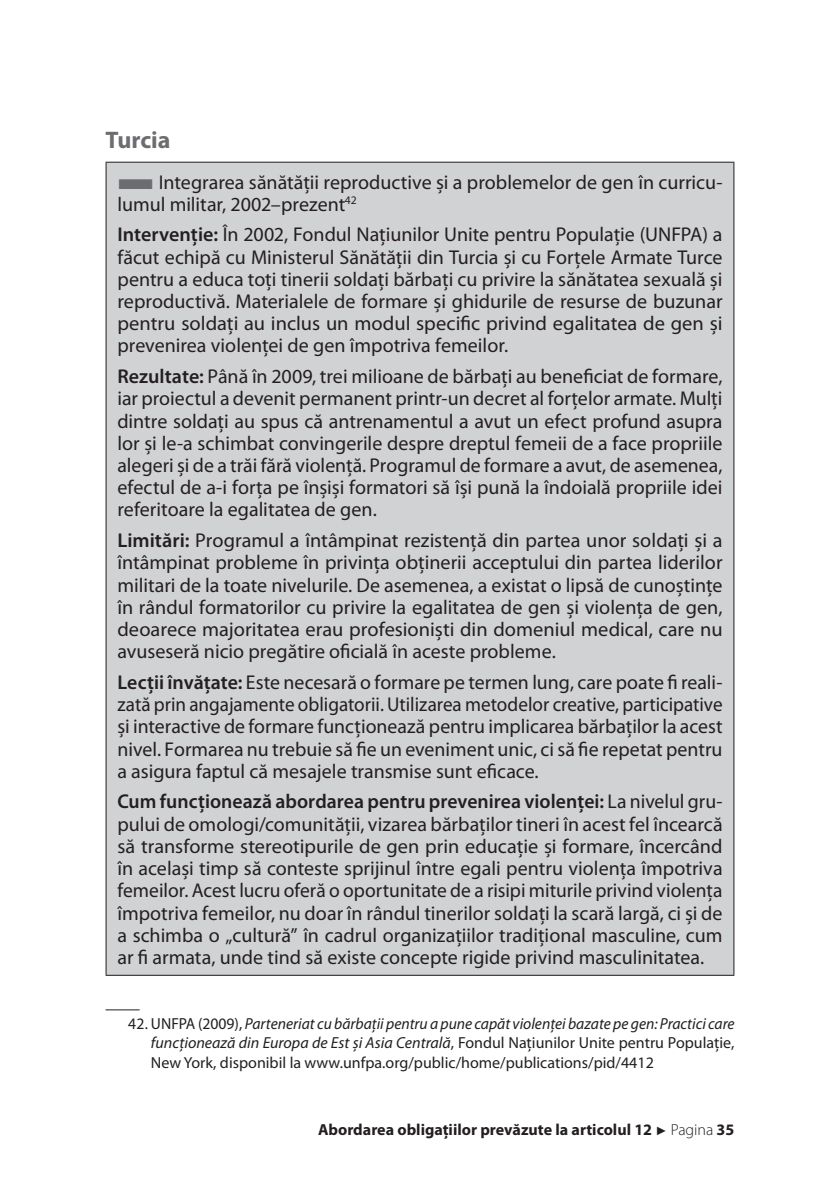
<style>
.page{position:relative;width:840px;height:1191px;background:#fff}
.page>*{position:absolute;margin:0;border:0;box-sizing:border-box;transform-origin:0 0}
.t1{font:700 24px "Myriad Pro";color:#6c6d70}
.t2{font:20px/22.2px "Myriad Pro";color:#231f20;text-align:justify}
.t3{font:16px/19.2px "Myriad Pro";color:#231f20;text-align:justify}
.t4{font:700 16px "Myriad Pro";color:#231f20}
.s1{color:#6c6d70}
.s2{font-weight:600}
.s3{font-style:italic}
.s4{font-family:"Arial";font-weight:400;font-size:12px}
.s5{font-weight:300}
</style>
<div class="page">
<div style="left:106px;top:162px;width:627px;height:813px;background:#d1d2d4"></div>
<hr style="left:105px;top:162px;width:629px;height:1px;background:#231f20">
<hr style="left:105px;top:163px;width:1px;height:811px;background:#231f20">
<hr style="left:733px;top:163px;width:1px;height:811px;background:#231f20">
<hr style="left:105px;top:974px;width:629px;height:1px;background:#231f20">
<hr style="left:105px;top:1009px;width:34px;height:1px;background:#231f20">
<p class="t1" style="left:105px;top:124px;width:66px">Turcia</p>
<p class="t2" style="left:117px;top:170px;width:606px"><span class="s1">■</span>Integrarea sănătății reproductive și a problemelor de gen în curricu&shy;lumul militar, 2002–prezent<sup>42</sup></p>
<p class="t2" style="left:117px;top:223px;width:606px"><span class="s2">Intervenție:</span> În 2002, Fondul Națiunilor Unite pentru Populație (UNFPA) a făcut echipă cu Ministerul Sănătății din Turcia și cu Forțele Armate Turce pentru a educa toți tinerii soldați bărbați cu privire la sănătatea sexuală și reproductivă. Materialele de formare și ghidurile de resurse de buzunar pentru soldați au inclus un modul specific privind egalitatea de gen și prevenirea violenței de gen împotriva femeilor.</p>
<p class="t2" style="left:117px;top:365px;width:606px"><span class="s2">Rezultate:</span> Până în 2009, trei milioane de bărbați au beneficiat de formare, iar proiectul a devenit permanent printr-un decret al forțelor armate. Mulți dintre soldați au spus că antrenamentul a avut un efect profund asupra lor și le-a schimbat convingerile despre dreptul femeii de a face propriile alegeri și de a trăi fără violență. Programul de formare a avut, de asemenea, efectul de a-i forța pe înșiși formatori să își pună la îndoială propriile idei referitoare la egalitatea de gen.</p>
<p class="t2" style="left:117px;top:529px;width:606px"><span class="s2">Limitări:</span> Programul a întâmpinat rezistență din partea unor soldați și a întâmpinat probleme în privința obținerii acceptului din partea liderilor militari de la toate nivelurile. De asemenea, a existat o lipsă de cunoștințe în rândul formatorilor cu privire la egalitatea de gen și violența de gen, deoarece majoritatea erau profesioniști din domeniul medical, care nu avuseseră nicio pregătire oficială în aceste probleme.</p>
<p class="t2" style="left:117px;top:671px;width:606px"><span class="s2">Lecții învățate:</span> Este necesară o formare pe termen lung, care poate fi reali&shy;zată prin angajamente obligatorii. Utilizarea metodelor creative, participative și interactive de formare funcționează pentru implicarea bărbaților la acest nivel. Formarea nu trebuie să fie un eveniment unic, ci să fie repetat pentru a asigura faptul că mesajele transmise sunt eficace.</p>
<p class="t2" style="left:117px;top:790px;width:606px"><span class="s2">Cum funcționează abordarea pentru prevenirea violenței:</span> La nivelul gru&shy;pului de omologi/comunității, vizarea bărbaților tineri în acest fel încearcă să transforme stereotipurile de gen prin educație și formare, încercând în același timp să conteste sprijinul între egali pentru violența împotriva femeilor. Acest lucru oferă o oportunitate de a risipi miturile privind violența împotriva femeilor, nu doar în rândul tinerilor soldați la scară largă, ci și de a schimba o „cultură” în cadrul organizațiilor tradițional masculine, cum ar fi armata, unde tind să existe concepte rigide privind masculinitatea.</p>
<p class="t3" style="left:151px;top:1013px;width:585px;text-indent:-23px">42. UNFPA (2009), <span class="s3">Parteneriat cu bărbații pentru a pune capăt violenței bazate pe gen: Practici care funcționează din Europa de Est și Asia Centrală</span>, Fondul Națiunilor Unite pentru Populație, New York, disponibil la www.unfpa.org/public/home/publications/pid/4412</p>
<p class="t4" style="left:318px;top:1119px;width:417px">Abordarea obligațiilor prevăzute la articolul 12 <span class="s4">►</span> <span class="s5">Pagina</span> 35</p>
</div>
